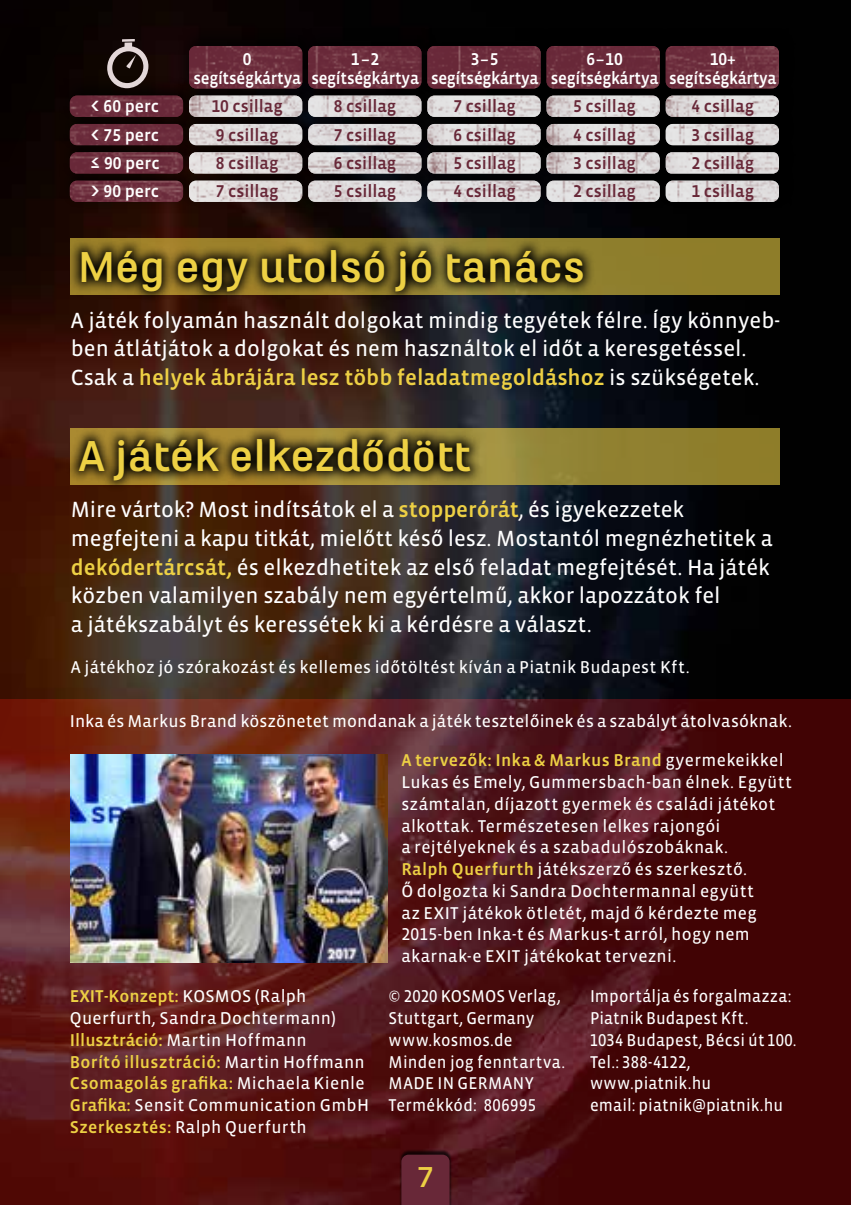
<style>
.page{position:relative;width:851px;height:1205px;background:#fff}
.page>*{position:absolute;margin:0;border:0;box-sizing:border-box;transform-origin:0 0}
.t1{font:700 45px "Marianina X Wd FY";color:#edd044}
.t2{font:700 30px "Marianina X Wd FY";color:#edd044}
.t3{font:22.5px/28.8px "Vista Sans H";color:#fff}
.t4{font:17.5px/21.8px "Vista Sans H";letter-spacing:.02em;color:#fff}
.t5{font:17.5px/21.8px "Vista Sans H";letter-spacing:.02em;color:#fff;scale:.95 1}
.t6{font:500 17.5px "Vista Sans H";color:#682838}
.t7{font:500 17.5px/18.8px "Vista Sans H";letter-spacing:-.015em;color:#fff}
.s1{font-size:22.5px}
.s2{font-weight:500;color:#edd044}
</style>
<div class="page">
<img style="left:0;top:0;width:850px;height:699px">
<div style="left:71px;top:238px;width:709px;height:57px;background:#8e7d29"></div>
<svg style="left:483px;top:428px;width:297px;height:57px;background:#928332"></svg>
<svg style="left:69px;top:236px;width:526px;height:67px"></svg>
<svg style="left:67px;top:426px;width:416px;height:66px;background:#58461c"></svg>
<div style="left:59px;top:161px;width:140px;height:48px;background:#000;opacity:.75"></div>
<img style="left:70px;top:181px;width:109px;height:21px">
<div style="left:59px;top:133px;width:140px;height:48px;background:#0f0300"></div>
<img style="left:70px;top:153px;width:109px;height:21px">
<div style="left:59px;top:104px;width:140px;height:49px;background:#000;opacity:.75"></div>
<img style="left:70px;top:124px;width:109px;height:21px">
<div style="left:59px;top:76px;width:140px;height:48px;background:#000;opacity:.75"></div>
<img style="left:70px;top:96px;width:109px;height:21px">
<div style="left:179px;top:161px;width:140px;height:48px;background:#000;opacity:.75"></div>
<img style="left:189px;top:181px;width:109px;height:21px">
<div style="left:298px;top:161px;width:140px;height:48px;background:#000;opacity:.75"></div>
<img style="left:308px;top:181px;width:108px;height:21px">
<div style="left:416px;top:161px;width:141px;height:48px;background:#000;opacity:.75"></div>
<img style="left:427px;top:181px;width:108px;height:21px">
<div style="left:535px;top:161px;width:141px;height:48px;background:#000;opacity:.75"></div>
<img style="left:546px;top:181px;width:109px;height:21px">
<div style="left:655px;top:161px;width:140px;height:48px;background:#000"></div>
<img style="left:665px;top:181px;width:113px;height:21px">
<div style="left:179px;top:133px;width:140px;height:48px;background:#000;opacity:.75"></div>
<img style="left:189px;top:153px;width:109px;height:21px">
<div style="left:298px;top:133px;width:140px;height:48px;background:#000;opacity:.75"></div>
<img style="left:308px;top:153px;width:108px;height:21px">
<div style="left:416px;top:133px;width:141px;height:48px;background:#000"></div>
<img style="left:427px;top:153px;width:108px;height:21px">
<div style="left:535px;top:133px;width:141px;height:48px;background:#000"></div>
<img style="left:546px;top:153px;width:109px;height:21px">
<div style="left:655px;top:133px;width:140px;height:48px;background:#000"></div>
<img style="left:665px;top:153px;width:113px;height:21px">
<div style="left:179px;top:104px;width:140px;height:49px;background:#000;opacity:.75"></div>
<img style="left:189px;top:124px;width:109px;height:21px">
<div style="left:298px;top:104px;width:140px;height:49px;background:#000;opacity:.75"></div>
<img style="left:308px;top:124px;width:108px;height:21px">
<div style="left:416px;top:104px;width:141px;height:49px;background:#000;opacity:.75"></div>
<img style="left:427px;top:124px;width:108px;height:21px">
<div style="left:535px;top:104px;width:141px;height:49px;background:#000;opacity:.75"></div>
<img style="left:546px;top:124px;width:109px;height:21px">
<div style="left:655px;top:104px;width:140px;height:49px;background:#000"></div>
<img style="left:665px;top:124px;width:113px;height:21px">
<div style="left:179px;top:76px;width:140px;height:48px;background:#000;opacity:.75"></div>
<img style="left:189px;top:96px;width:109px;height:21px">
<div style="left:298px;top:76px;width:140px;height:48px;background:#000;opacity:.75"></div>
<img style="left:308px;top:96px;width:108px;height:21px">
<div style="left:416px;top:76px;width:141px;height:48px;background:#000"></div>
<img style="left:427px;top:96px;width:108px;height:21px">
<div style="left:535px;top:76px;width:141px;height:48px;background:#000"></div>
<img style="left:546px;top:96px;width:109px;height:21px">
<div style="left:655px;top:76px;width:140px;height:48px;background:#000"></div>
<img style="left:665px;top:96px;width:113px;height:21px">
<div style="left:178px;top:26px;width:141px;height:70px;background:#000;opacity:.75"></div>
<img style="left:189px;top:46px;width:108px;height:42px">
<div style="left:297px;top:26px;width:142px;height:70px;background:#000"></div>
<img style="left:308px;top:46px;width:108px;height:42px">
<div style="left:416px;top:26px;width:142px;height:70px;background:#000"></div>
<img style="left:427px;top:46px;width:108px;height:42px">
<div style="left:535px;top:26px;width:142px;height:70px;background:#000"></div>
<img style="left:546px;top:46px;width:109px;height:42px">
<div style="left:655px;top:26px;width:141px;height:70px;background:#000"></div>
<img style="left:665px;top:46px;width:113px;height:42px">
<svg style="left:107px;top:39px;width:42px;height:49px;background:#554a48"></svg>
<svg style="left:0;top:699px;width:850px;height:506px;background:#511314"></svg>
<img style="left:71px;top:754px;width:316px;height:208px">
<div style="left:399px;top:1149px;width:53px;height:56px;background:#000;opacity:.75"></div>
<div style="left:401px;top:1154px;width:48px;height:51px;background:#682838"></div>
<p class="t7" style="left:193px;top:50px;width:584px;text-indent:516px">10+ segítségkártya segítségkártya segítségkártya segítségkártya segítségkártya</p>
<p class="t7" style="left:243px;top:50px;width:10px">0</p>
<p class="t7" style="left:351px;top:50px;width:30px">1–2</p>
<p class="t7" style="left:471px;top:50px;width:29px">3–5</p>
<p class="t7" style="left:586px;top:50px;width:38px">6–10</p>
<p class="t7" style="left:91px;top:97px;width:70px"><span class="s1">&lt;</span> 60 perc</p>
<p class="t6" style="left:211px;top:97px;width:73px">10 csillag</p>
<p class="t6" style="left:334px;top:97px;width:64px">8 csillag</p>
<p class="t6" style="left:453px;top:97px;width:64px">7 csillag</p>
<p class="t6" style="left:573px;top:97px;width:64px">5 csillag</p>
<p class="t6" style="left:691px;top:97px;width:64px">4 csillag</p>
<p class="t7" style="left:91px;top:125px;width:70px"><span class="s1">&lt;</span> 75 perc</p>
<p class="t6" style="left:216px;top:125px;width:64px">9 csillag</p>
<p class="t6" style="left:334px;top:125px;width:64px">7 csillag</p>
<p class="t6" style="left:453px;top:125px;width:64px">6 csillag</p>
<p class="t6" style="left:573px;top:125px;width:64px">4 csillag</p>
<p class="t6" style="left:691px;top:125px;width:64px">3 csillag</p>
<p class="t7" style="left:90px;top:154px;width:71px"><span class="s1">≤</span> 90 perc</p>
<p class="t6" style="left:216px;top:153px;width:64px">8 csillag</p>
<p class="t6" style="left:334px;top:153px;width:64px">6 csillag</p>
<p class="t6" style="left:453px;top:153px;width:64px">5 csillag</p>
<p class="t6" style="left:573px;top:153px;width:64px">3 csillag</p>
<p class="t6" style="left:691px;top:153px;width:64px">2 csillag</p>
<p class="t7" style="left:91px;top:182px;width:70px"><span class="s1">&gt;</span> 90 perc</p>
<p class="t6" style="left:216px;top:182px;width:64px">7 csillag</p>
<p class="t6" style="left:334px;top:182px;width:64px">5 csillag</p>
<p class="t6" style="left:453px;top:182px;width:64px">4 csillag</p>
<p class="t6" style="left:573px;top:182px;width:64px">2 csillag</p>
<p class="t6" style="left:691px;top:182px;width:64px">1 csillag</p>
<h1 class="t1" style="left:78px;top:243px;width:508px">Még egy utolsó jó tanács</h1>
<p class="t3" style="left:71px;top:306px;width:709px">A játék folyamán használt dolgokat mindig tegyétek félre. Így könnyeb&shy;ben átlátjátok a dolgokat és nem használtok el időt a keresgetéssel.<br>Csak a <span class="s2">helyek ábrájára lesz több feladatmegoldáshoz</span> is szükségetek.</p>
<h1 class="t1" style="left:78px;top:432px;width:394px">A játék elkezdődött</h1>
<p class="t3" style="left:71px;top:495px;width:703px">Mire vártok? Most indítsátok el a <span class="s2">stopperórát</span>, és igyekezzetek megfejteni a kapu titkát, mielőtt késő lesz. Mostantól megnézhetitek a <span class="s2">dekódertárcsát,</span> és elkezdhetitek az első feladat megfejtését. Ha játék közben valamilyen szabály nem egyértelmű, akkor lapozzátok fel<br>a játékszabályt és keressétek ki a kérdésre a választ.</p>
<p class="t4" style="left:71px;top:657px;width:620px">A játékhoz jó szórakozást és kellemes időtöltést kíván a Piatnik Budapest Kft.</p>
<p class="t4" style="left:70px;top:710px;width:723px">Inka és Markus Brand köszönetet mondanak a játék tesztelőinek és a szabályt átolvasóknak.</p>
<p class="t4" style="left:401px;top:749px;width:392px"><span class="s2">A tervezők: Inka &amp; Markus Brand</span> gyermekeikkel Lukas és Emely, Gummersbach-ban élnek. Együtt számtalan, díjazott gyermek és családi játékot alkottak. Természetesen lelkes rajongói<br>a rejtélyeknek és a szabadulószobáknak.<br><span class="s2">Ralph Querfurth</span> játékszerző és szerkesztő.<br>Ő dolgozta ki Sandra Dochtermannal együtt<br>az EXIT játékok ötletét, majd ő kérdezte meg 2015-ben Inka-t és Markus-t arról, hogy nem akarnak-e EXIT játékokat tervezni.</p>
<p class="t4" style="left:70px;top:985px;width:301px"><span class="s2">EXIT-Konzept:</span> KOSMOS (Ralph Querfurth, Sandra Dochtermann)<br><span class="s2">Illusztráció:</span> Martin Hoffmann<br><span class="s2">Borító illusztráció:</span> Martin Hoffmann <span class="s2">Csomagolás grafika:</span> Michaela Kienle <span class="s2">Grafika:</span> Sensit Communication GmbH <span class="s2">Szerkesztés:</span> Ralph Querfurth</p>
<h2 class="t2" style="left:416px;top:1161px;width:19px">7</h2>
<p class="t5" style="left:388px;top:985px;width:187px">© 2020 KOSMOS Verlag,<br>Stuttgart, Germany www.kosmos.de<br>Minden jog fenntartva.<br>MADE IN GERMANY<br>Termékkód: 806995</p>
<p class="t5" style="left:590px;top:985px;width:219px">Importálja és forgalmazza:<br>Piatnik Budapest Kft.<br>1034 Budapest, Bécsi út 100.<br>Tel.: 388-4122, www.piatnik.hu<br>email: piatnik@piatnik.hu</p>
</div>
